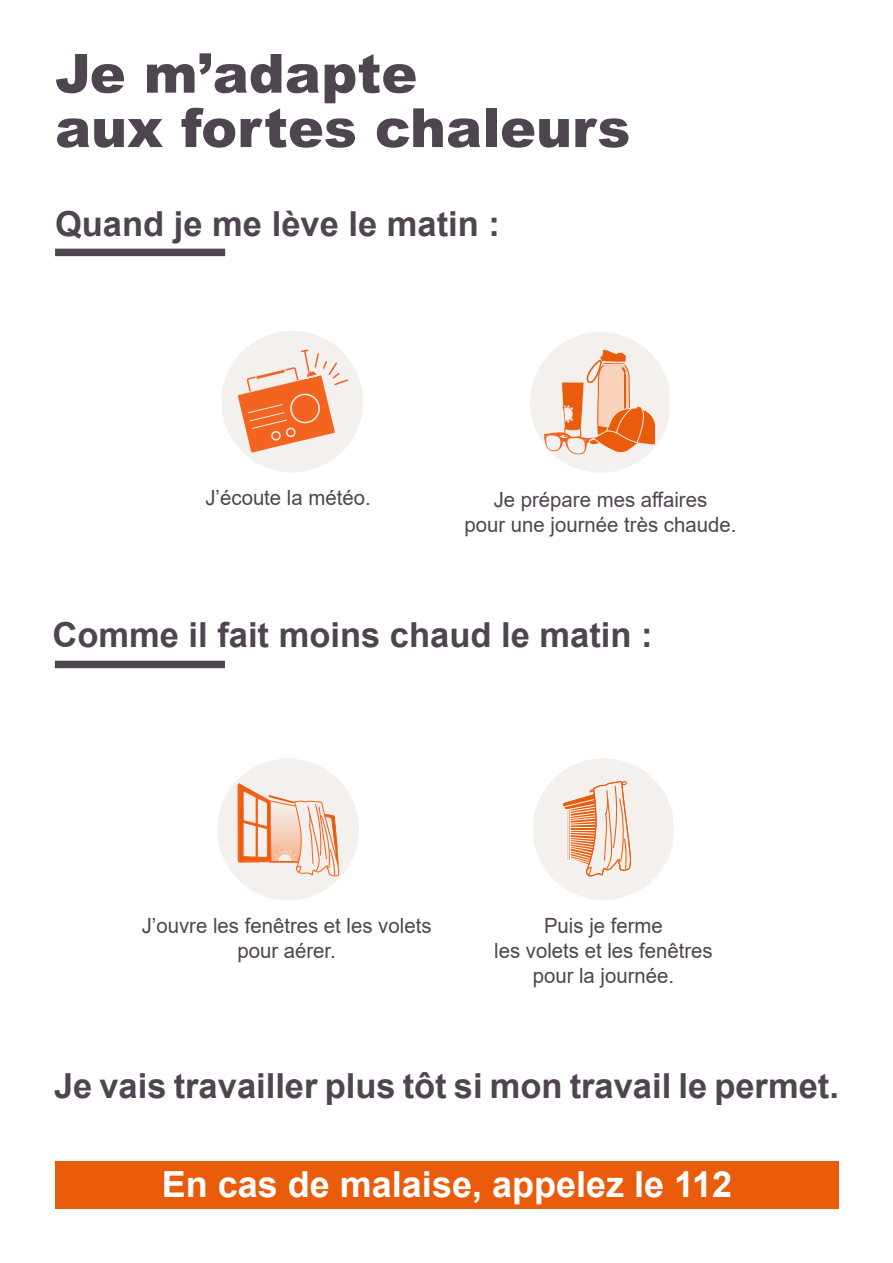
<style>
.page{position:relative;width:893px;height:1263px;background:#fff}
.page>*{position:absolute;margin:0;border:0;box-sizing:border-box;transform-origin:0 0}
.texte_36_pt_gris{font:900 54px "Arial";color:#4f4550}
.t1{font:700 36px "Arial";color:#fff}
.texte_23_pt_sous-titre{font:700 34.5px "Arial";color:#4f4550}
.texte_14pt_leg_dessin{font:21px "Arial";color:#4f4550}
</style>
<div class="page">
<div style="left:55px;top:1162px;width:784px;height:47px;background:#ea5b0b"></div>
<div style="left:55px;top:249px;width:170px;height:7px;background:#4f4550"></div>
<div style="left:55px;top:661px;width:170px;height:7px;background:#4f4550"></div>
<div style="left:221px;top:331px;width:142px;height:141px;background:#f4f0ed;border-radius:50%"></div>
<svg style="left:237px;top:349px;width:112px;height:105px"></svg>
<hr style="left:221px;top:402px;width:1px;height:52px;background:#fff">
<svg style="left:530px;top:332px;width:139px;height:141px"></svg>
<div style="left:533px;top:758px;width:141px;height:142px;background:#f4f0ed;border-radius:50%"></div>
<svg style="left:562px;top:781px;width:69px;height:96px"></svg>
<hr style="left:673px;top:788px;width:1px;height:82px;background:#fff">
<div style="left:217px;top:758px;width:142px;height:142px;background:#f4f0ed;border-radius:50%"></div>
<svg style="left:237px;top:783px;width:103px;height:94px"></svg>
<p class="texte_36_pt_gris" style="left:55px;top:34px;width:364px">Je m’adapte</p>
<p class="texte_36_pt_gris" style="left:55px;top:89px;width:577px">aux fortes chaleurs</p>
<p class="texte_23_pt_sous-titre" style="left:55px;top:199px;width:446px">Quand je me lève le matin :</p>
<p class="texte_14pt_leg_dessin" style="left:205px;top:484px;width:167px">J’écoute la météo.</p>
<p class="texte_14pt_leg_dessin" style="left:494px;top:485px;width:215px">Je prépare mes affaires</p>
<p class="texte_14pt_leg_dessin" style="left:465px;top:510px;width:273px">pour une journée très chaude.</p>
<p class="texte_23_pt_sous-titre" style="left:52px;top:610px;width:602px">Comme il fait moins chaud le matin :</p>
<p class="texte_14pt_leg_dessin" style="left:142px;top:911px;width:291px">J’ouvre les fenêtres et les volets</p>
<p class="texte_14pt_leg_dessin" style="left:237px;top:936px;width:100px">pour aérer.</p>
<p class="texte_14pt_leg_dessin" style="left:544px;top:911px;width:120px">Puis je ferme</p>
<p class="texte_14pt_leg_dessin" style="left:494px;top:936px;width:220px">les volets et les fenêtres</p>
<p class="texte_14pt_leg_dessin" style="left:533px;top:961px;width:143px">pour la journée.</p>
<p class="texte_23_pt_sous-titre" style="left:54px;top:1062px;width:786px">Je vais travailler plus tôt si mon travail le permet.</p>
<p class="t1" style="left:162px;top:1159px;width:572px">En cas de malaise, appelez le 112</p>
</div>
